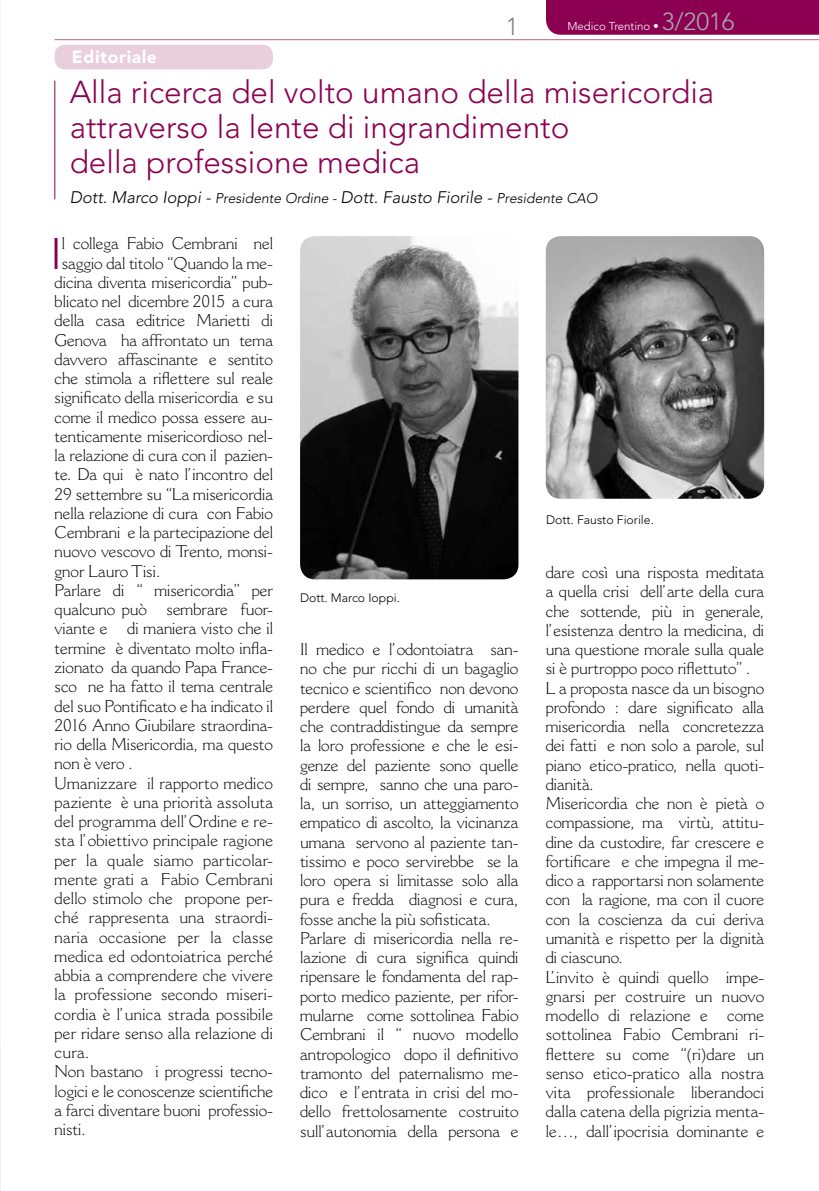
<style>
.page{position:relative;width:819px;height:1191px;background:#fff}
.page>*{position:absolute;margin:0;border:0;box-sizing:border-box;transform-origin:0 0}
.t1{font:300 43.75px "Avenir";color:#8c0052}
.t2{font:300 31.5px/35px "Avenir";color:#8c0052}
.t3{font:300 24.5px "Avenir";color:#808285}
.t4{font:900 17.5px "Avenir";letter-spacing:.03em;color:#fff}
.t5{font:300 16.62px/19.2px "Cantoria";color:#000}
.t6{font:italic 300 16.62px "Avenir";color:#000}
.t7{font:300 12.25px "Avenir";color:#000}
.t8{font:300 11.38px "Avenir";color:#fff}
.s1{font-size:24.5px;color:#a7a9ac}
.s2{font-size:14px}
</style>
<div class="page">
<div style="left:546px;top:0;width:273px;height:35px;background:#8c0052"></div>
<hr style="left:55px;top:39px;width:764px;height:1px;background:#b5648a">
<div style="left:55px;top:45px;width:218px;height:24px;background:#e9cfdb;border-radius:10px"></div>
<hr style="left:54px;top:81px;width:1px;height:118px;background:#8c0052">
<img style="left:300px;top:236px;width:218px;height:343px">
<img style="left:545px;top:236px;width:219px;height:263px">
<h3 class="t3" style="left:506px;top:12px;width:14px">1</h3>
<p class="t8" style="left:567px;top:19px;width:168px">Medico Trentino • <span class="s1">3/2016</span></p>
<p class="t4" style="left:72px;top:46px;width:86px">Editoriale</p>
<h2 class="t2" style="left:70px;top:75px;width:646px">Alla ricerca del volto umano della misericordia attraverso la lente di ingrandimento<br>della professione medica</h2>
<p class="t6" style="left:70px;top:187px;width:529px">Dott. Marco Ioppi - <span class="s2">Presidente Ordine -</span> Dott. Fausto Fiorile - <span class="s2">Presidente CAO</span></p>
<h1 class="t1" style="left:50px;top:228px;width:13px">I</h1>
<p class="t5" style="left:62px;top:234px;width:213px">l collega Fabio Cembrani nel</p>
<p class="t5" style="left:62px;top:253px;width:213px">saggio dal titolo “Quando la me-</p>
<p class="t5" style="left:55px;top:272px;width:220px">dicina diventa misericordia” pub-</p>
<p class="t5" style="left:55px;top:291px;width:220px">blicato nel dicembre 2015 a cura</p>
<p class="t5" style="left:55px;top:311px;width:220px">della casa editrice Marietti di</p>
<p class="t5" style="left:55px;top:330px;width:220px">Genova ha affrontato un tema</p>
<p class="t5" style="left:55px;top:349px;width:220px">davvero affascinante e sentito</p>
<p class="t5" style="left:55px;top:368px;width:220px">che stimola a riflettere sul reale</p>
<p class="t5" style="left:55px;top:388px;width:220px">significato della misericordia e su</p>
<p class="t5" style="left:55px;top:407px;width:220px">come il medico possa essere au-</p>
<p class="t5" style="left:55px;top:426px;width:220px">tenticamente misericordioso nel-</p>
<p class="t5" style="left:55px;top:446px;width:220px">la relazione di cura con il pazien-</p>
<p class="t5" style="left:55px;top:465px;width:220px">te. Da qui è nato l’incontro del</p>
<p class="t5" style="left:55px;top:484px;width:220px">29 settembre su “La misericordia</p>
<p class="t5" style="left:55px;top:503px;width:220px">nella relazione di cura con Fabio</p>
<p class="t5" style="left:55px;top:523px;width:220px">Cembrani e la partecipazione del</p>
<p class="t5" style="left:55px;top:542px;width:220px">nuovo vescovo di Trento, monsi-</p>
<p class="t5" style="left:55px;top:561px;width:107px">gnor Lauro Tisi.</p>
<p class="t5" style="left:55px;top:580px;width:220px">Parlare di “ misericordia” per</p>
<p class="t5" style="left:55px;top:600px;width:220px">qualcuno può sembrare fuor-</p>
<p class="t5" style="left:55px;top:619px;width:220px">viante e di maniera visto che il</p>
<p class="t5" style="left:55px;top:638px;width:220px">termine è diventato molto infla-</p>
<p class="t5" style="left:55px;top:657px;width:220px">zionato da quando Papa France-</p>
<p class="t5" style="left:55px;top:677px;width:220px">sco ne ha fatto il tema centrale</p>
<p class="t5" style="left:55px;top:696px;width:220px">del suo Pontificato e ha indicato il</p>
<p class="t5" style="left:55px;top:715px;width:220px">2016 Anno Giubilare straordina-</p>
<p class="t5" style="left:55px;top:734px;width:220px">rio della Misericordia, ma questo</p>
<p class="t5" style="left:55px;top:754px;width:80px">non è vero .</p>
<p class="t5" style="left:55px;top:773px;width:220px">Umanizzare il rapporto medico</p>
<p class="t5" style="left:55px;top:792px;width:220px">paziente è una priorità assoluta</p>
<p class="t5" style="left:55px;top:811px;width:220px">del programma dell’Ordine e re-</p>
<p class="t5" style="left:55px;top:831px;width:220px">sta l’obiettivo principale ragione</p>
<p class="t5" style="left:55px;top:850px;width:220px">per la quale siamo particolar-</p>
<p class="t5" style="left:55px;top:869px;width:220px">mente grati a Fabio Cembrani</p>
<p class="t5" style="left:55px;top:888px;width:220px">dello stimolo che propone per-</p>
<p class="t5" style="left:55px;top:908px;width:220px">ché rappresenta una straordi-</p>
<p class="t5" style="left:55px;top:927px;width:220px">naria occasione per la classe</p>
<p class="t5" style="left:55px;top:946px;width:220px">medica ed odontoiatrica perché</p>
<p class="t5" style="left:55px;top:965px;width:220px">abbia a comprendere che vivere</p>
<p class="t5" style="left:55px;top:985px;width:220px">la professione secondo miseri-</p>
<p class="t5" style="left:55px;top:1004px;width:220px">cordia è l’unica strada possibile</p>
<p class="t5" style="left:55px;top:1023px;width:220px">per ridare senso alla relazione di</p>
<p class="t5" style="left:55px;top:1042px;width:36px">cura.</p>
<p class="t5" style="left:55px;top:1062px;width:220px">Non bastano i progressi tecno-</p>
<p class="t5" style="left:55px;top:1081px;width:220px">logici e le conoscenze scientifiche</p>
<p class="t5" style="left:55px;top:1100px;width:220px">a farci diventare buoni professio-</p>
<p class="t5" style="left:55px;top:1119px;width:33px">nisti.</p>
<p class="t7" style="left:300px;top:590px;width:101px">Dott. Marco Ioppi.</p>
<p class="t5" style="left:300px;top:639px;width:220px">Il medico e l’odontoiatra san&shy;no che pur ricchi di un bagaglio tecnico e scientifico non devono perdere quel fondo di umanità che contraddistingue da sempre la loro professione e che le esi&shy;genze del paziente sono quelle di sempre, sanno che una paro&shy;la, un sorriso, un atteggiamento empatico di ascolto, la vicinanza umana servono al paziente tan&shy;tissimo e poco servirebbe se la loro opera si limitasse solo alla pura e fredda diagnosi e cura, fosse anche la più sofisticata.<br>Parlare di misericordia nella re&shy;lazione di cura significa quindi ripensare le fondamenta del rap&shy;porto medico paziente, per rifor&shy;mularne come sottolinea Fabio<br>Cembrani il “ nuovo modello antropologico dopo il definitivo tramonto del paternalismo me&shy;dico e l’entrata in crisi del mo&shy;dello frettolosamente costruito sull’autonomia della persona e</p>
<p class="t7" style="left:546px;top:513px;width:109px">Dott. Fausto Fiorile.</p>
<p class="t5" style="left:545px;top:562px;width:220px">dare così una risposta meditata a quella crisi dell’arte della cura che sottende, più in generale, l’esistenza dentro la medicina, di una questione morale sulla quale si è purtroppo poco riflettuto” .<br>L a proposta nasce da un bisogno profondo : dare significato alla misericordia nella concretezza dei fatti e non solo a parole, sul piano etico-pratico, nella quoti&shy;dianità.<br>Misericordia che non è pietà o compassione, ma virtù, attitu&shy;dine da custodire, far crescere e fortificare e che impegna il me&shy;dico a rapportarsi non solamente con la ragione, ma con il cuore con la coscienza da cui deriva umanità e rispetto per la dignità di ciascuno.<br>L’invito è quindi quello impe&shy;gnarsi per costruire un nuovo modello di relazione e come sottolinea Fabio Cembrani ri&shy;flettere su come “(ri)dare un senso etico-pratico alla nostra vita professionale liberandoci dalla catena della pigrizia menta&shy;le…, dall’ipocrisia dominante e</p>
</div>
